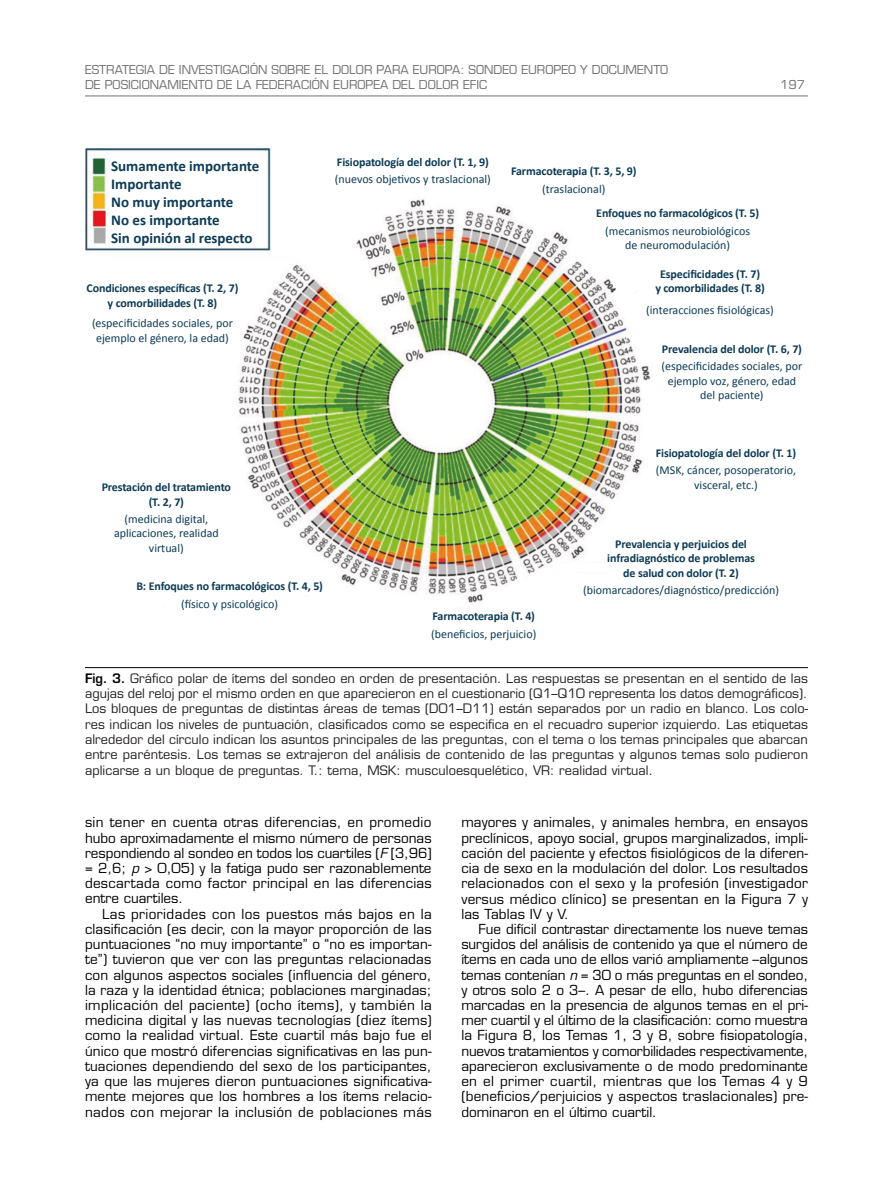
<style>
.page{position:relative;width:893px;height:1191px;background:#fff}
.page>*{position:absolute;margin:0;border:0;box-sizing:border-box;transform-origin:0 0}
.t1{font:700 15px/18px "Calibri";color:#0c3b55}
.t2{font:13.5px/15.1px "Eurostile LT Std";letter-spacing:.015em;color:#000;text-align:justify}
.t3{font:12.75px/15.3px "Eurostile LT Std";letter-spacing:.005em;color:#231f20;text-align:justify}
.t4{font:12px/14.4px "Calibri";color:#0c3b55;text-align:center}
.t5{font:700 12px/14.4px "Calibri";letter-spacing:-.01em;color:#0c3b55;text-align:center}
.t6{font:12px/15px "Eurostile LT Std";color:#706f6f}
.s1{font-weight:600;color:#000}
.s2{font-style:italic}
</style>
<div class="page">
<hr style="left:85px;top:96px;width:723px;height:1px;background:#706f6f">
<img style="left:238px;top:199px;width:446px;height:404px">
<div style="left:86px;top:140px;width:217px;height:114px;background:#fff"></div>
<img style="left:85px;top:149px;width:189px;height:106px">
<hr style="left:85px;top:667px;width:723px;height:1px;background:#000">
<p class="t6" style="left:85px;top:62px;width:585px">ESTRATEGIA DE INVESTIGACIÓN SOBRE EL DOLOR PARA EUROPA: SONDEO EUROPEO Y DOCUMENTO<br>DE POSICIONAMIENTO DE LA FEDERACIÓN EUROPEA DEL DOLOR EFIC</p>
<p class="t6" style="left:780px;top:77px;width:26px">197</p>
<p class="t1" style="left:111px;top:157px;width:150px">Sumamente importante<br>Importante<br>No muy importante<br>No es importante<br>Sin opinión al respecto</p>
<p class="t5" style="left:86px;top:281px;width:153px">Condiciones específicas (T. 2, 7) y comorbilidades (T. 8)</p>
<p class="t4" style="left:92px;top:316px;width:142px">(especificidades sociales, por ejemplo el género, la edad)</p>
<p class="t5" style="left:337px;top:154px;width:153px">Fisiopatología del dolor (T. 1, 9)</p>
<p class="t4" style="left:335px;top:172px;width:157px">(nuevos objetivos y traslacional)</p>
<p class="t5" style="left:511px;top:164px;width:127px">Farmacoterapia (T. 3, 5, 9)</p>
<p class="t4" style="left:542px;top:182px;width:65px">(traslacional)</p>
<p class="t5" style="left:596px;top:206px;width:164px">Enfoques no farmacológicos (T. 5)</p>
<p class="t4" style="left:605px;top:223px;width:146px">(mecanismos neurobiológicos de neuromodulación)</p>
<p class="t5" style="left:655px;top:267px;width:111px">Especificidades (T. 7)<br>y comorbilidades (T. 8)</p>
<p class="t4" style="left:646px;top:303px;width:129px">(interacciones fisiológicas)</p>
<p class="t5" style="left:662px;top:341px;width:142px">Prevalencia del dolor (T. 6, 7)</p>
<p class="t4" style="left:661px;top:359px;width:142px">(especificidades sociales, por ejemplo voz, género, edad del paciente)</p>
<p class="t5" style="left:102px;top:480px;width:131px">Prestación del tratamiento (T. 2, 7)</p>
<p class="t4" style="left:114px;top:512px;width:106px">(medicina digital, aplicaciones, realidad virtual)</p>
<p class="t5" style="left:136px;top:579px;width:188px">B: Enfoques no farmacológicos (T. 4, 5)</p>
<p class="t4" style="left:181px;top:596px;width:99px">(físico y psicológico)</p>
<p class="t5" style="left:433px;top:609px;width:104px">Farmacoterapia (T. 4)</p>
<p class="t4" style="left:431px;top:626px;width:107px">(beneficios, perjuicio)</p>
<p class="t5" style="left:656px;top:445px;width:142px">Fisiopatología del dolor (T. 1)</p>
<p class="t4" style="left:656px;top:463px;width:142px">(MSK, cáncer, posoperatorio, visceral, etc.)</p>
<p class="t5" style="left:607px;top:536px;width:149px">Prevalencia y perjuicios del infradiagnóstico de problemas de salud con dolor (T. 2)</p>
<p class="t4" style="left:583px;top:583px;width:197px">(biomarcadores/diagnóstico/predicción)</p>
<p class="t3" style="left:85px;top:670px;width:725px"><span class="s1">Fig. 3.</span> Gráfico polar de ítems del sondeo en orden de presentación. Las respuestas se presentan en el sentido de las agujas del reloj por el mismo orden en que aparecieron en el cuestionario (Q1–Q10 representa los datos demográficos).<br>Los bloques de preguntas de distintas áreas de temas (D01–D11) están separados por un radio en blanco. Los colo&shy;res indican los niveles de puntuación, clasificados como se especifica en el recuadro superior izquierdo. Las etiquetas alrededor del círculo indican los asuntos principales de las preguntas, con el tema o los temas principales que abarcan entre paréntesis. Los temas se extrajeron del análisis de contenido de las preguntas y algunos temas solo pudieron aplicarse a un bloque de preguntas. T.: tema, MSK: musculoesquelético, VR: realidad virtual.</p>
<p class="t2" style="left:85px;top:815px;width:348px">sin tener en cuenta otras diferencias, en promedio hubo aproximadamente el mismo número de personas respondiendo al sondeo en todos los cuartiles (<span class="s2">F</span> [3,96] = 2,6; <span class="s2">p</span> &gt; 0,05) y la fatiga pudo ser razonablemente descartada como factor principal en las diferencias entre cuartiles.</p>
<p class="t2" style="left:85px;top:906px;width:348px;text-indent:17px">Las prioridades con los puestos más bajos en la clasificación (es decir, con la mayor proporción de las puntuaciones “no muy importante” o “no es importan&shy;te”) tuvieron que ver con las preguntas relacionadas con algunos aspectos sociales (influencia del género, la raza y la identidad étnica; poblaciones marginadas; implicación del paciente) (ocho ítems), y también la medicina digital y las nuevas tecnologías (diez ítems) como la realidad virtual. Este cuartil más bajo fue el único que mostró diferencias significativas en las pun&shy;tuaciones dependiendo del sexo de los participantes, ya que las mujeres dieron puntuaciones significativa&shy;mente mejores que los hombres a los ítems relacio&shy;nados con mejorar la inclusión de poblaciones más</p>
<p class="t2" style="left:461px;top:815px;width:348px">mayores y animales, y animales hembra, en ensayos preclínicos, apoyo social, grupos marginalizados, impli&shy;cación del paciente y efectos fisiológicos de la diferen&shy;cia de sexo en la modulación del dolor. Los resultados relacionados con el sexo y la profesión (investigador versus médico clínico) se presentan en la Figura 7 y las Tablas IV y V.</p>
<p class="t2" style="left:461px;top:921px;width:348px;text-indent:17px">Fue difícil contrastar directamente los nueve temas surgidos del análisis de contenido ya que el número de ítems en cada uno de ellos varió ampliamente –algunos temas contenían <span class="s2">n</span> = 30 o más preguntas en el sondeo, y otros solo 2 o 3–. A pesar de ello, hubo diferencias marcadas en la presencia de algunos temas en el pri&shy;mer cuartil y el último de la clasificación: como muestra la Figura 8, los Temas 1, 3 y 8, sobre fisiopatología, nuevos tratamientos y comorbilidades respectivamente, aparecieron exclusivamente o de modo predominante en el primer cuartil, mientras que los Temas 4 y 9 (beneficios/perjuicios y aspectos traslacionales) pre&shy;dominaron en el último cuartil.</p>
</div>
